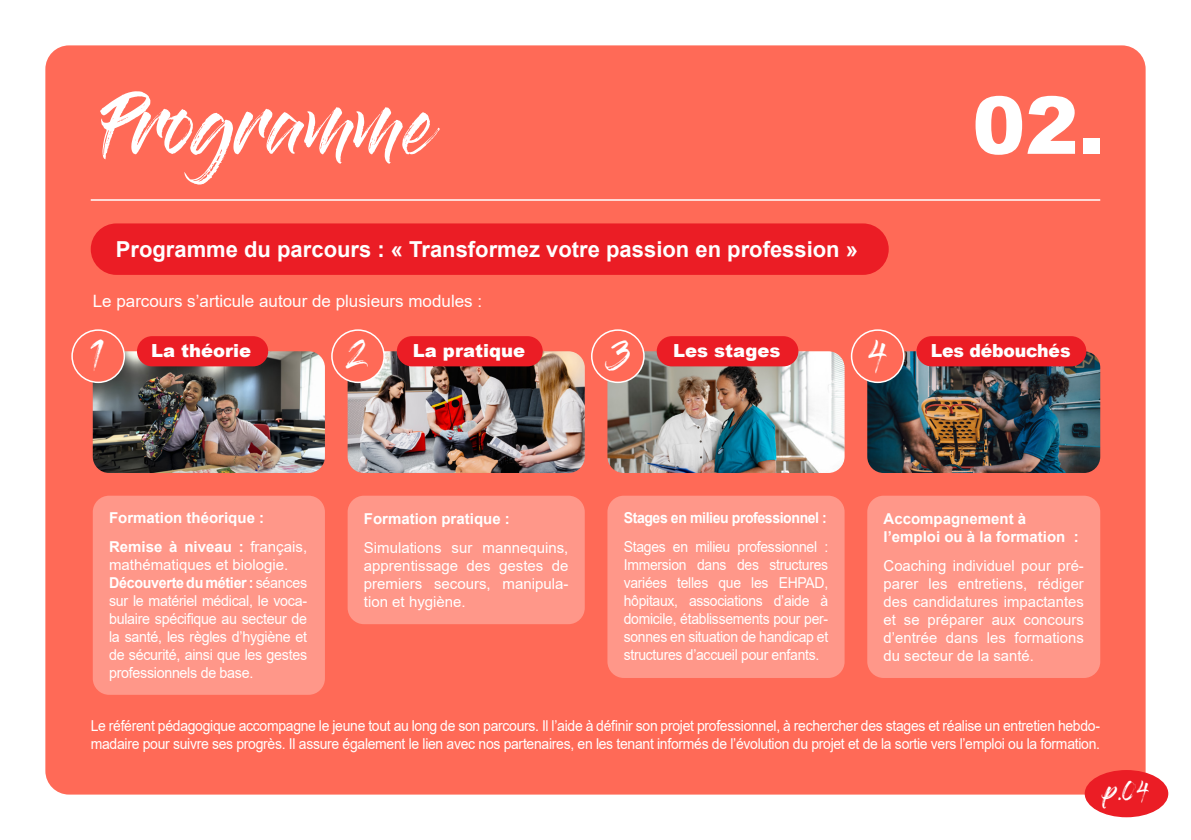
<style>
.page{position:relative;width:1191px;height:840px;background:#fff}
.page>*{position:absolute;margin:0;border:0;box-sizing:border-box;transform-origin:0 0}
.t1{font:900 79.6px "Arial";color:#fff}
.t2{font:60px "Gloss And Bloom";color:#fff}
.t3{font:30px "Gloss And Bloom";color:#fff}
.t4{font:700 22px "Arial";color:#fff}
.t5{font:20px "Gloss And Bloom";color:#fff}
.t6{font:900 18px "Arial";color:#fff}
.t7{font:900 18px "Arial";color:#fff;scale:.96 1}
.t8{font:17px "Arial";color:#fff}
.t9{font:15px/18px "Arial";letter-spacing:-.02em;color:#fff;scale:.93 1}
.t10{font:15px/18px "Arial";letter-spacing:-.02em;color:#fff;text-align:justify}
.t11{font:15px/18px "Arial";letter-spacing:-.02em;color:#fff;text-align:justify;scale:.95 1}
.t12{font:700 15px/18px "Arial";color:#fff}
.t13{font:15px/18px "Arial";color:#fff}
.t14{font:700 15px "Arial";letter-spacing:-.03em;color:#fff;scale:.94 1}
.s1{font-weight:700}
</style>
<div class="page">
<div style="left:45px;top:45px;width:1100px;height:749px;background:#ff6a57;border-radius:24px"></div>
<hr style="left:91px;top:199px;width:1009px;height:2px;background:#fff">
<div style="left:91px;top:223px;width:797px;height:52px;background:#eb1d25;border-radius:26px"></div>
<img style="left:93px;top:351px;width:232px;height:121px">
<img style="left:867px;top:351px;width:233px;height:121px">
<img style="left:607px;top:351px;width:237px;height:121px">
<img style="left:347px;top:351px;width:238px;height:121px">
<div style="left:93px;top:495px;width:232px;height:199px;background:#ff9789;border-radius:16px"></div>
<div style="left:347px;top:495px;width:238px;height:128px;background:#ff9789;border-radius:16px"></div>
<div style="left:607px;top:495px;width:237px;height:182px;background:#ff9789;border-radius:16px"></div>
<div style="left:867px;top:495px;width:233px;height:182px;background:#ff9789;border-radius:16px"></div>
<div style="left:137px;top:336px;width:131px;height:30px;background:#eb1d25;border-radius:15px"></div>
<div style="left:397px;top:336px;width:146px;height:30px;background:#eb1d25;border-radius:15px"></div>
<div style="left:656px;top:336px;width:142px;height:30px;background:#eb1d25;border-radius:15px"></div>
<div style="left:916px;top:336px;width:170px;height:30px;background:#eb1d25;border-radius:15px"></div>
<div style="left:851px;top:330px;width:52px;height:52px;background:#ff6a57;border-radius:50%"></div>
<div style="left:851px;top:329px;width:53px;height:54px;border:2px solid #fff;border-radius:50%"></div>
<div style="left:592px;top:330px;width:52px;height:52px;background:#ff6a57;border-radius:50%"></div>
<div style="left:591px;top:329px;width:53px;height:54px;border:2px solid #fff;border-radius:50%"></div>
<div style="left:332px;top:330px;width:52px;height:52px;background:#ff6a57;border-radius:50%"></div>
<div style="left:331px;top:329px;width:54px;height:54px;border:2px solid #fff;border-radius:50%"></div>
<div style="left:72px;top:330px;width:52px;height:52px;background:#ff6a57;border-radius:50%"></div>
<div style="left:71px;top:329px;width:54px;height:54px;border:2px solid #fff;border-radius:50%"></div>
<div style="left:1084px;top:769px;width:84px;height:47px;background:#eb1d25;border-radius:50%"></div>
<p class="t2" style="left:102px;top:98px;width:331px">Programme</p>
<p class="t4" style="left:116px;top:233px;width:744px">Programme du parcours : « Transformez votre passion en profession »</p>
<p class="t8" style="left:93px;top:289px;width:391px">Le parcours s’articule autour de plusieurs modules :</p>
<p class="t1" style="left:972px;top:67px;width:134px">02.</p>
<p class="t3" style="left:89px;top:341px;width:19px">1</p>
<p class="t3" style="left:349px;top:339px;width:19px">2</p>
<p class="t3" style="left:609px;top:342px;width:23px">3</p>
<p class="t3" style="left:868px;top:341px;width:20px">4</p>
<p class="t6" style="left:151px;top:337px;width:102px">La théorie</p>
<p class="t6" style="left:413px;top:337px;width:114px">La pratique</p>
<p class="t6" style="left:673px;top:337px;width:109px">Les stages</p>
<p class="t7" style="left:930px;top:337px;width:147px">Les débouchés</p>
<p class="t12" style="left:109px;top:508px;width:157px">Formation théorique :</p>
<p class="t13" style="left:109px;top:537px;width:199px"><span class="s1">Remise à niveau :</span> français, mathématiques et biologie.</p>
<p class="t11" style="left:109px;top:573px;width:210px"><span class="s1">Découverte du métier :</span> séances sur le matériel médical, le voca&shy;bulaire spécifique au secteur de la santé, les règles d’hygiène et de sécurité, ainsi que les gestes professionnels de base.</p>
<p class="t12" style="left:364px;top:509px;width:147px">Formation pratique :</p>
<p class="t10" style="left:364px;top:538px;width:206px">Simulations sur mannequins, apprentissage des gestes de premiers secours, manipula&shy;tion et hygiène.</p>
<p class="t14" style="left:624px;top:507px;width:218px">Stages en milieu professionnel :</p>
<p class="t9" style="left:624px;top:537px;width:221px;text-align:justify">Stages en milieu professionnel :<br>Immersion dans des structures variées telles que les EHPAD, hôpitaux, associations d’aide à domicile, établissements pour per&shy;sonnes en situation de handicap et structures d’accueil pour enfants.</p>
<p class="t12" style="left:883px;top:509px;width:197px">Accompagnement à l’emploi ou à la formation :</p>
<p class="t10" style="left:883px;top:556px;width:202px">Coaching individuel pour pré&shy;parer les entretiens, rédiger des candidatures impactantes et se préparer aux concours d’entrée dans les formations du secteur de la santé.</p>
<p class="t9" style="left:91px;top:716px;width:1087px">Le référent pédagogique accompagne le jeune tout au long de son parcours. Il l’aide à définir son projet professionnel, à rechercher des stages et réalise un entretien hebdo&shy;madaire pour suivre ses progrès. Il assure également le lien avec nos partenaires, en les tenant informés de l’évolution du projet et de la sortie vers l’emploi ou la formation.</p>
<p class="t5" style="left:1104px;top:781px;width:47px">p.04</p>
</div>
